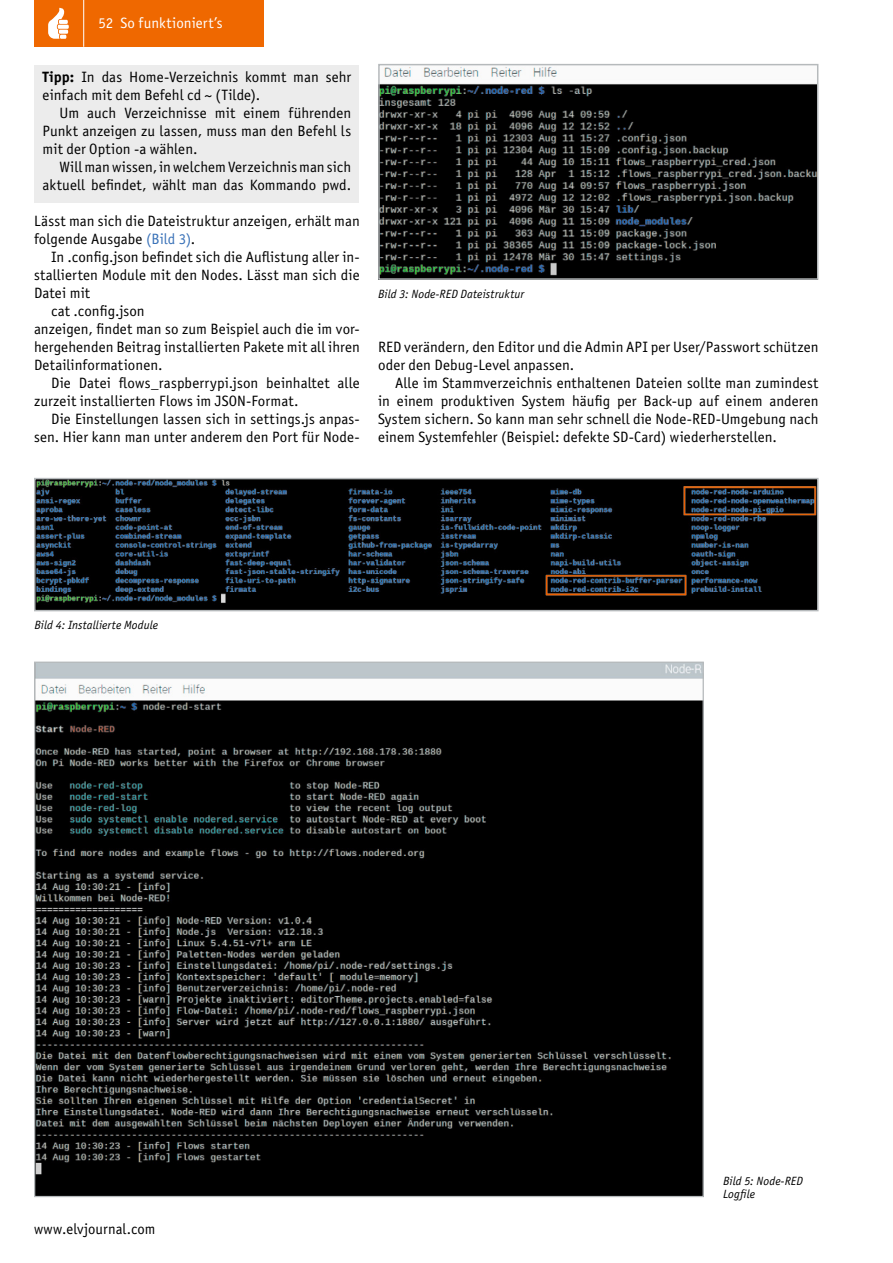
<style>
.page{position:relative;width:893px;height:1263px;background:#fff}
.page>*{position:absolute;margin:0;border:0;box-sizing:border-box;transform-origin:0 0}
.Fließtext_Neue_Zeile{font:15px/18px "Officina Sans Book ITC";letter-spacing:.005em;color:#000;text-align:justify}
.Fließtext_Neuer_Absa{font:15px/18px "Officina Sans Book ITC";letter-spacing:.005em;color:#000}
.t1{font:15px "Officina Sans Book ITC";color:#fff}
.Bildunterschrift{font:italic 12px/12.8px "Officina Sans Book ITC";letter-spacing:.005em;color:#000}
.s1{font-family:"Officina Sans Bold ITC"}
.s2{color:#3a72b8}
</style>
<div class="page">
<div style="left:34px;top:0;width:230px;height:47px;background:#ef6800"></div>
<hr style="left:83px;top:0;width:1px;height:47px;background:#fff">
<svg style="left:48px;top:7px;width:21px;height:32px"></svg>
<div style="left:35px;top:65px;width:324px;height:137px;background:#ececec"></div>
<img style="left:381px;top:67px;width:434px;height:210px">
<div style="left:378px;top:64px;width:440px;height:216px;border:2px solid #b6babc"></div>
<img style="left:37px;top:481px;width:779px;height:127px">
<div style="left:34px;top:478px;width:785px;height:133px;border:2px solid #b6babc"></div>
<img style="left:36px;top:664px;width:666px;height:531px">
<p class="t1" style="left:99px;top:13px;width:126px">52 So funktioniert’s</p>
<p class="Fließtext_Neuer_Absa" style="left:43px;top:67px;width:310px"><span class="s1">Tipp:</span> In das Home-Verzeichnis kommt man sehr einfach mit dem Befehl cd ~ (Tilde).</p>
<p class="Fließtext_Neuer_Absa" style="left:43px;top:103px;width:310px;text-align:justify;text-indent:17px">Um auch Verzeichnisse mit einem führenden Punkt anzeigen zu lassen, muss man den Befehl ls mit der Option -a wählen.</p>
<p class="Fließtext_Neuer_Absa" style="left:43px;top:157px;width:310px;text-align:right">Will man wissen, in welchem Verzeichnis man sich aktuell befindet, wählt man das Kommando pwd.</p>
<p class="Fließtext_Neuer_Absa" style="left:34px;top:211px;width:327px">Lässt man sich die Dateistruktur anzeigen, erhält man folgende Ausgabe <span class="s2">(Bild 3)</span>.</p>
<p class="Fließtext_Neue_Zeile" style="left:34px;top:247px;width:327px;text-indent:17px">In .config.json befindet sich die Auflistung aller in&shy;stallierten Module mit den Nodes. Lässt man sich die Datei mit</p>
<p class="Fließtext_Neue_Zeile" style="left:51px;top:301px;width:95px">cat .config.json</p>
<p class="Fließtext_Neuer_Absa" style="left:34px;top:319px;width:327px;text-align:justify">anzeigen, findet man so zum Beispiel auch die im vor&shy;hergehenden Beitrag installierten Pakete mit all ihren Detailinformationen.</p>
<p class="Fließtext_Neue_Zeile" style="left:34px;top:373px;width:327px;text-indent:17px">Die Datei flows_raspberrypi.json beinhaltet alle zurzeit installierten Flows im JSON-Format.</p>
<p class="Fließtext_Neue_Zeile" style="left:34px;top:409px;width:327px;text-align:right">Die Einstellungen lassen sich in settings.js anpas&shy;sen. Hier kann man unter anderem den Port für Node-</p>
<p class="Bildunterschrift" style="left:378px;top:287px;width:148px">Bild 3: Node-RED Dateistruktur</p>
<p class="Fließtext_Neue_Zeile" style="left:378px;top:337px;width:442px">RED verändern, den Editor und die Admin API per User/Passwort schützen oder den Debug-Level anpassen.</p>
<p class="Fließtext_Neue_Zeile" style="left:378px;top:373px;width:442px;text-indent:17px">Alle im Stammverzeichnis enthaltenen Dateien sollte man zumindest in einem produktiven System häufig per Back-up auf einem anderen System sichern. So kann man sehr schnell die Node-RED-Umgebung nach einem Systemfehler (Beispiel: defekte SD-Card) wiederherstellen.</p>
<p class="Bildunterschrift" style="left:34px;top:619px;width:125px">Bild 4: Installierte Module</p>
<p class="Fließtext_Neue_Zeile" style="left:34px;top:1219px;width:123px">www.elvjournal.com</p>
<p class="Bildunterschrift" style="left:723px;top:1174px;width:81px">Bild 5: Node-RED<br>Logfile</p>
</div>
